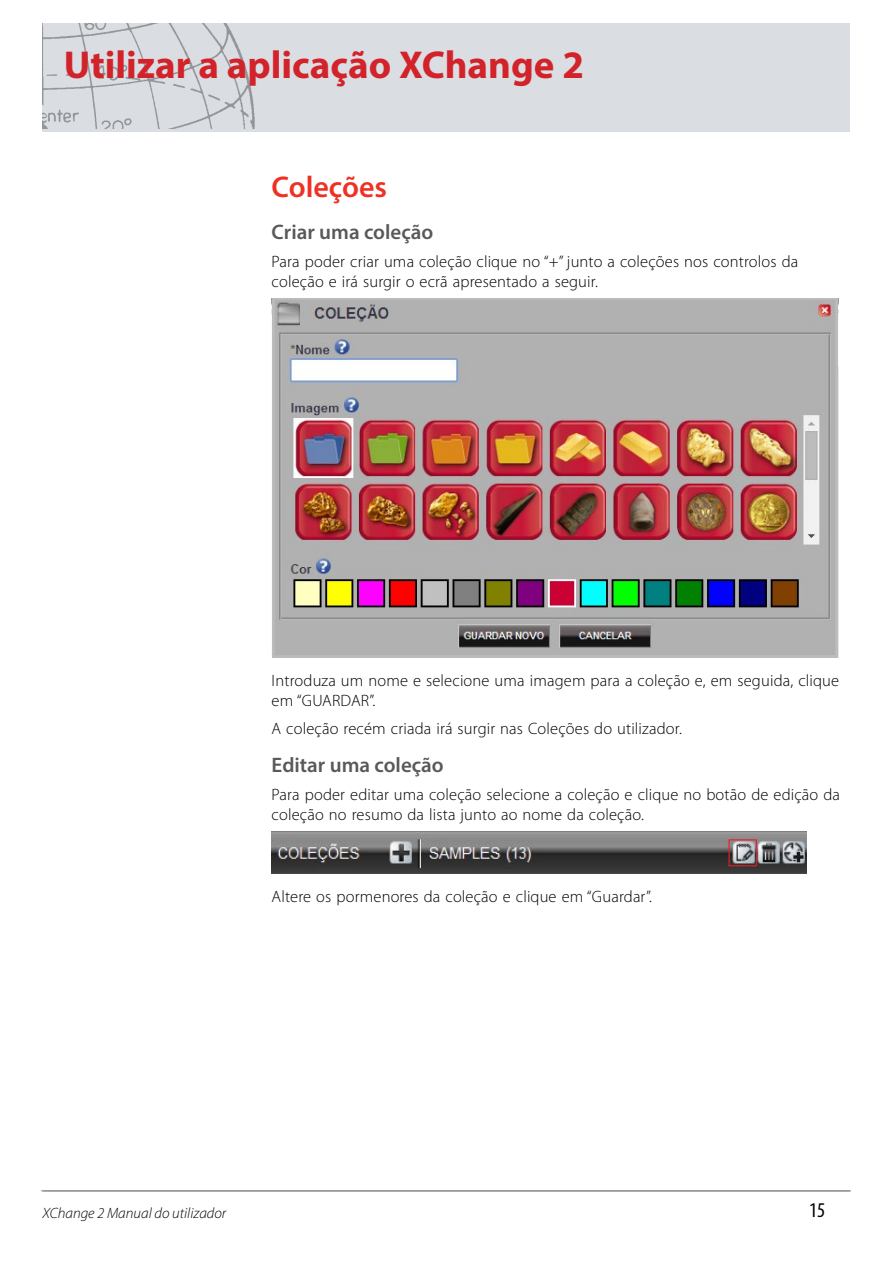
<style>
.page{position:relative;width:893px;height:1263px;background:#fff}
.page>*{position:absolute;margin:0;border:0;box-sizing:border-box;transform-origin:0 0}
.t1{font:700 39px "Myriad Pro";color:#d2232a}
.t2{font:600 30px "Myriad Pro";color:#ee3124}
.t3{font:600 21px "Myriad Pro";color:#58595b}
.t4{font:condensed 21px "Myriad Pro";color:#000}
.t5{font:300 16.5px/19.8px "Myriad Pro";letter-spacing:.01em;color:#000}
.t6{font:italic 300 15px "Myriad Pro";color:#000}
</style>
<div class="page">
<div style="left:43px;top:23px;width:807px;height:109px;background:#dadde1"></div>
<img style="left:43px;top:23px;width:211px;height:106px">
<hr style="left:41px;top:1190px;width:809px;height:1px;background:#a0adb7">
<hr style="left:43px;top:1190px;width:807px;height:2px;background:#939598">
<img style="left:272px;top:299px;width:566px;height:359px">
<img style="left:272px;top:832px;width:534px;height:42px">
<div style="left:728px;top:839px;width:29px;height:27px;border:1px solid #ed1d24"></div>
<h1 class="t1" style="left:64px;top:40px;width:522px">Utilizar a aplicação XChange 2</h1>
<h2 class="t2" style="left:272px;top:168px;width:117px">Coleções</h2>
<p class="t3" style="left:272px;top:219px;width:163px">Criar uma coleção</p>
<p class="t5" style="left:272px;top:252px;width:528px">Para poder criar uma coleção clique no “+” junto a coleções nos controlos da coleção e irá surgir o ecrã apresentado a seguir.</p>
<p class="t5" style="left:272px;top:671px;width:569px">Introduza um nome e selecione uma imagem para a coleção e, em seguida, clique em “GUARDAR”.</p>
<p class="t5" style="left:272px;top:719px;width:412px">A coleção recém criada irá surgir nas Coleções do utilizador.</p>
<p class="t3" style="left:272px;top:751px;width:174px">Editar uma coleção</p>
<p class="t5" style="left:272px;top:785px;width:570px">Para poder editar uma coleção selecione a coleção e clique no botão de edição da coleção no resumo da lista junto ao nome da coleção.</p>
<p class="t5" style="left:272px;top:887px;width:382px">Altere os pormenores da coleção e clique em “Guardar”.</p>
<p class="t6" style="left:43px;top:1205px;width:185px">XChange 2 Manual do utilizador</p>
<p class="t4" style="left:809px;top:1197px;width:18px">15</p>
</div>
